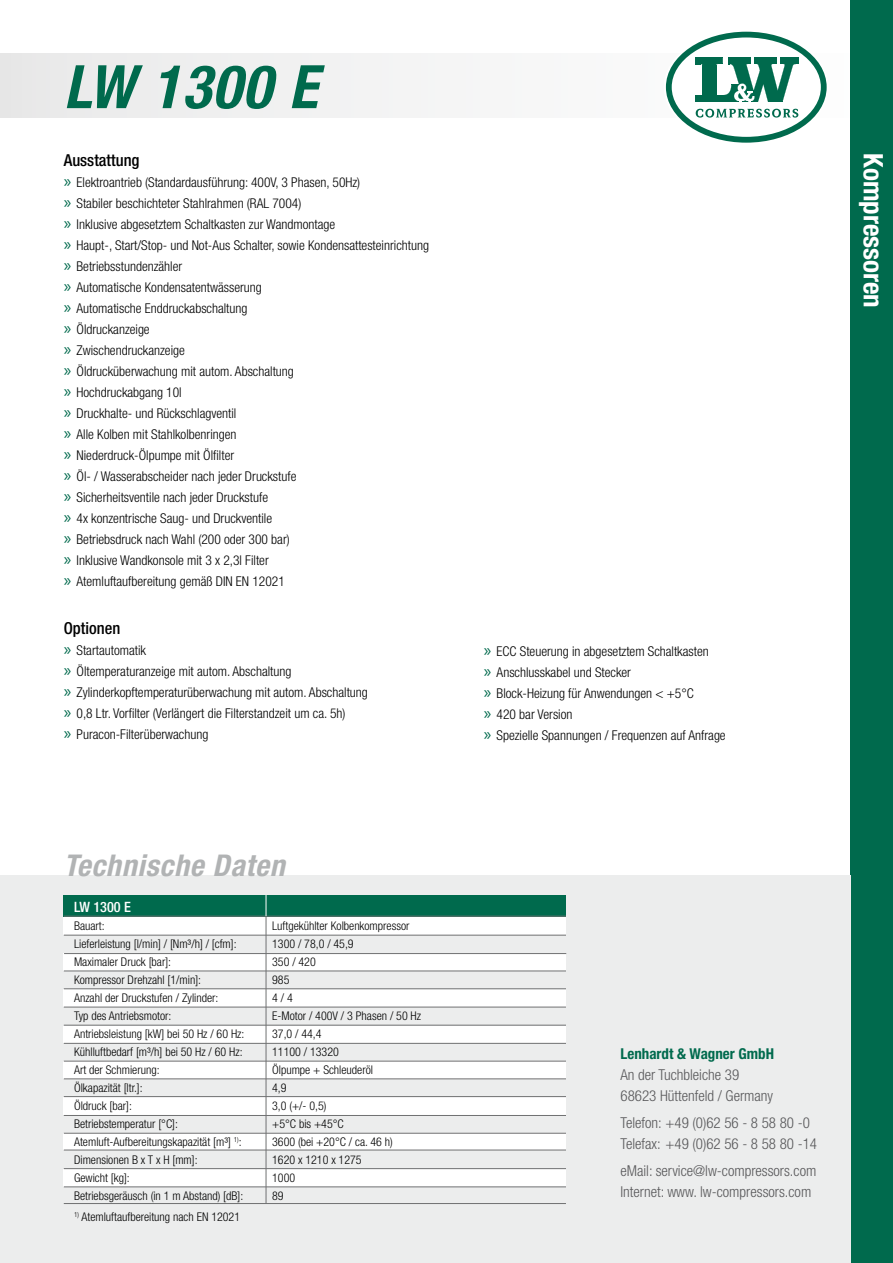
<style>
.page{position:relative;width:893px;height:1263px;background:#fff}
.page>*{position:absolute;margin:0;border:0;box-sizing:border-box;transform-origin:0 0}
.t1{font:italic 700 condensed 60px "Helvetica Neue";letter-spacing:.025em;color:#006a4d}
.t2{font:italic 700 condensed 30px "Helvetica Neue";letter-spacing:.025em;color:#b1b3b4}
.t3{font:700 condensed 27px "Helvetica Neue";color:#fff}
.t4{font:500 condensed 16.5px "Helvetica Neue";color:#000}
.t5{font:300 condensed 15px/21px "Helvetica Neue";color:#58585a}
.t6{font:700 condensed 15px "Helvetica Neue";color:#006a4d}
.t7{font:500 condensed 14.25px "Helvetica Neue";color:#fff}
.t8{font:300 condensed 13.5px/21px "Helvetica Neue";color:#000}
.t9{font:300 condensed 12px/18px "Helvetica Neue";color:#000}
.s1{font-family:"Myriad Pro";font-weight:400;font-stretch:normal;font-size:18px;color:#006a4d}
</style>
<div class="page">
<div style="left:0;top:54px;width:893px;height:64px;background:#f2f2f3"></div>
<svg style="left:664px;top:30px;width:164px;height:114px"></svg>
<svg style="left:669px;top:35px;width:155px;height:105px;fill:#fff"></svg>
<div style="left:666px;top:32px;width:161px;height:111px;border:6px solid #006a4d;border-radius:50%"></div>
<svg style="left:695px;top:58px;width:104px;height:45px"></svg>
<svg style="left:696px;top:109px;width:102px;height:9px"></svg>
<div style="left:850px;top:0;width:43px;height:1263px;background:#006a4d"></div>
<div style="left:0;top:876px;width:850px;height:387px;background:#eceded"></div>
<div style="left:64px;top:916px;width:502px;height:278px;background:#fff"></div>
<div style="left:64px;top:1187px;width:502px;height:18px;background:#eceded"></div>
<div style="left:64px;top:1150px;width:502px;height:19px;background:#eceded"></div>
<div style="left:64px;top:1115px;width:502px;height:18px;background:#eceded"></div>
<div style="left:64px;top:1079px;width:502px;height:18px;background:#eceded"></div>
<div style="left:64px;top:1043px;width:502px;height:18px;background:#eceded"></div>
<div style="left:64px;top:1007px;width:502px;height:18px;background:#eceded"></div>
<div style="left:64px;top:971px;width:502px;height:18px;background:#eceded"></div>
<hr style="left:64px;top:971px;width:502px;height:1px;background:#707172">
<hr style="left:64px;top:988px;width:502px;height:1px;background:#707172">
<hr style="left:64px;top:1007px;width:502px;height:1px;background:#707172">
<hr style="left:64px;top:1025px;width:502px;height:1px;background:#707172">
<hr style="left:64px;top:1043px;width:502px;height:1px;background:#707172">
<hr style="left:64px;top:1061px;width:502px;height:1px;background:#707172">
<hr style="left:64px;top:1078px;width:502px;height:1px;background:#707172">
<hr style="left:64px;top:1096px;width:502px;height:1px;background:#707172">
<hr style="left:64px;top:1115px;width:502px;height:1px;background:#707172">
<hr style="left:64px;top:1133px;width:502px;height:1px;background:#707172">
<hr style="left:64px;top:1186px;width:502px;height:1px;background:#707172">
<hr style="left:64px;top:1150px;width:502px;height:1px;background:#707172">
<hr style="left:64px;top:1168px;width:502px;height:1px;background:#707172">
<div style="left:64px;top:895px;width:502px;height:21px;background:#006a4d"></div>
<div style="left:64px;top:935px;width:502px;height:18px;background:#eceded"></div>
<hr style="left:64px;top:953px;width:502px;height:1px;background:#707172">
<hr style="left:64px;top:1203px;width:502px;height:1px;background:#707172">
<hr style="left:64px;top:935px;width:502px;height:1px;background:#707172">
<hr style="left:64px;top:916px;width:502px;height:1px;background:#707172">
<svg style="left:266px;top:895px;width:1px;height:21px"></svg>
<hr style="left:266px;top:916px;width:1px;height:287px;background:#707172">
<h1 class="t1" style="left:64px;top:50px;width:255px">LW 1300 E</h1>
<p class="t4" style="left:64px;top:150px;width:77px">Ausstattung</p>
<p class="t8" style="left:64px;top:172px;width:367px"><span class="s1">»</span> Elektroantrieb (Standardausführung: 400V, 3 Phasen, 50Hz)<br><span class="s1">»</span> Stabiler beschichteter Stahlrahmen (RAL 7004)<br><span class="s1">»</span> Inklusive abgesetztem Schaltkasten zur Wandmontage<br><span class="s1">»</span> Haupt-, Start/Stop- und Not-Aus Schalter, sowie Kondensattesteinrichtung <span class="s1">»</span> Betriebsstundenzähler<br><span class="s1">»</span> Automatische Kondensatentwässerung<br><span class="s1">»</span> Automatische Enddruckabschaltung<br><span class="s1">»</span> Öldruckanzeige<br><span class="s1">»</span> Zwischendruckanzeige<br><span class="s1">»</span> Öldrucküberwachung mit autom. Abschaltung<br><span class="s1">»</span> Hochdruckabgang 10l<br><span class="s1">»</span> Druckhalte- und Rückschlagventil<br><span class="s1">»</span> Alle Kolben mit Stahlkolbenringen<br><span class="s1">»</span> Niederdruck-Ölpumpe mit Ölfilter<br><span class="s1">»</span> Öl- / Wasserabscheider nach jeder Druckstufe<br><span class="s1">»</span> Sicherheitsventile nach jeder Druckstufe<br><span class="s1">»</span> 4x konzentrische Saug- und Druckventile<br><span class="s1">»</span> Betriebsdruck nach Wahl (200 oder 300 bar)<br><span class="s1">»</span> Inklusive Wandkonsole mit 3 x 2,3l Filter<br><span class="s1">»</span> Atemluftaufbereitung gemäß DIN EN 12021</p>
<p class="t4" style="left:64px;top:618px;width:58px">Optionen</p>
<p class="t8" style="left:64px;top:640px;width:306px"><span class="s1">»</span> Startautomatik<br><span class="s1">»</span> Öltemperaturanzeige mit autom. Abschaltung<br><span class="s1">»</span> Zylinderkopftemperaturüberwachung mit autom. Abschaltung <span class="s1">»</span> 0,8 Ltr. Vorfilter (Verlängert die Filterstandzeit um ca. 5h)<br><span class="s1">»</span> Puracon-Filterüberwachung</p>
<p class="t8" style="left:484px;top:640px;width:243px"><span class="s1">»</span> ECC Steuerung in abgesetztem Schaltkasten<br><span class="s1">»</span> Anschlusskabel und Stecker<br><span class="s1">»</span> Block-Heizung für Anwendungen &lt; +5°C<br><span class="s1">»</span> 420 bar Version<br><span class="s1">»</span> Spezielle Spannungen / Frequenzen auf Anfrage</p>
<h3 class="t3" style="left:890px;top:153px;width:156px;rotate:90deg">Kompressoren</h3>
<h2 class="t2" style="left:64px;top:847px;width:223px">Technische Daten</h2>
<p class="t7" style="left:74px;top:898px;width:58px">LW 1300 E</p>
<p class="t9" style="left:74px;top:916px;width:172px">Bauart:<br>Lieferleistung [l/min] / [Nm³/h] / [cfm]:<br>Maximaler Druck [bar]:<br>Kompressor Drehzahl [1/min]:<br>Anzahl der Druckstufen / Zylinder:<br>Typ des Antriebsmotor:<br>Antriebsleistung [kW] bei 50 Hz / 60 Hz:<br>Kühlluftbedarf [m³/h] bei 50 Hz / 60 Hz:<br>Art der Schmierung:<br>Ölkapazität [ltr.]:<br>Öldruck [bar]:<br>Betriebstemperatur [°C]:<br>Atemluft-Aufbereitungskapazität [m³] <sup>1)</sup>:<br>Dimensionen B x T x H [mm]:<br>Gewicht [kg]:<br>Betriebsgeräusch (in 1 m Abstand) [dB]:</p>
<p class="t9" style="left:74px;top:1207px;width:168px"><sup>1)</sup> Atemluftaufbereitung nach EN 12021</p>
<p class="t9" style="left:272px;top:917px;width:150px">Luftgekühlter Kolbenkompressor<br>1300 / 78,0 / 45,9<br>350 / 420<br>985<br>4 / 4<br>E-Motor / 400V / 3 Phasen / 50 Hz<br>37,0 / 44,4<br>11100 / 13320<br>Ölpumpe + Schleuderöl<br>4,9<br>3,0 (+/- 0,5)<br>+5°C bis +45°C<br>3600 (bei +20°C / ca. 46 h)<br>1620 x 1210 x 1275<br>1000<br>89</p>
<p class="t6" style="left:620px;top:1044px;width:155px">Lenhardt &amp; Wagner GmbH</p>
<p class="t5" style="left:620px;top:1064px;width:154px">An der Tuchbleiche 39<br>68623 Hüttenfeld / Germany</p>
<p class="t5" style="left:620px;top:1112px;width:198px">Telefon: +49 (0)62 56 - 8 58 80 -0<br>Telefax: +49 (0)62 56 - 8 58 80 -14</p>
<p class="t5" style="left:620px;top:1160px;width:197px">eMail: service@lw-compressors.com<br>Internet: www. lw-compressors.com</p>
</div>
